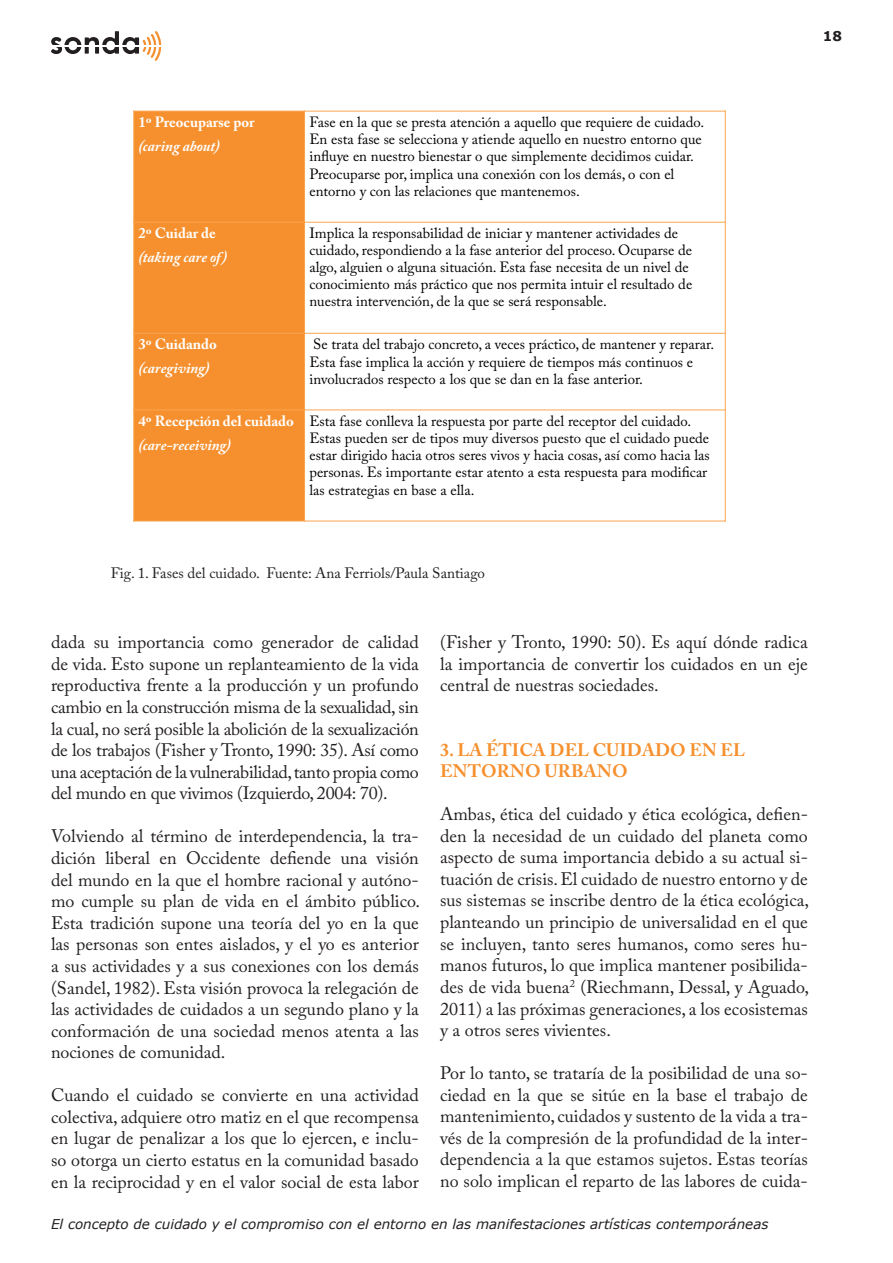
<style>
.page{position:relative;width:893px;height:1263px;background:#fff}
.page>*{position:absolute;margin:0;border:0;box-sizing:border-box;transform-origin:0 0}
.t1{font:18px/21.6px "Adobe Caslon Pro";color:#231f20;text-align:justify}
.t2{font:700 18px/21.6px "Adobe Caslon Pro";color:#f6902e}
.t3{font:15px "Adobe Caslon Pro";color:#231f20}
.t4{font:14.7px/17.2px "Adobe Caslon Pro";color:#000001}
.t5{font:700 14.7px "Adobe Caslon Pro";color:#fff}
.t6{font:italic 700 14.7px "Adobe Caslon Pro";color:#fff}
.t7{font:italic 13.5px "Verdana";color:#231f20}
.t8{font:700 13.5px "Verdana";color:#231f20}
</style>
<div class="page">
<svg style="left:51px;top:31px;width:111px;height:30px"></svg>
<hr style="left:52px;top:45px;width:110px;height:2px;background:#fff">
<div style="left:134px;top:111px;width:171px;height:111px;background:#f6902e"></div>
<div style="left:134px;top:222px;width:171px;height:111px;background:#f6902e"></div>
<div style="left:134px;top:333px;width:171px;height:77px;background:#f6902e"></div>
<div style="left:134px;top:410px;width:171px;height:111px;background:#f6902e"></div>
<hr style="left:304px;top:110px;width:1px;height:112px;background:#f9a650">
<hr style="left:304px;top:222px;width:1px;height:111px;background:#f9a650">
<hr style="left:304px;top:333px;width:1px;height:189px;background:#f9a650">
<hr style="left:133px;top:222px;width:172px;height:1px;background:#f9a650">
<hr style="left:305px;top:222px;width:421px;height:1px;background:#f9a650">
<hr style="left:133px;top:333px;width:172px;height:1px;background:#f9a650">
<hr style="left:305px;top:333px;width:421px;height:1px;background:#f9a650">
<hr style="left:133px;top:409px;width:172px;height:1px;background:#f9a650">
<hr style="left:305px;top:409px;width:421px;height:1px;background:#f9a650">
<hr style="left:133px;top:110px;width:1px;height:112px;background:#f9a650">
<hr style="left:133px;top:222px;width:1px;height:111px;background:#f9a650">
<hr style="left:133px;top:333px;width:1px;height:189px;background:#f9a650">
<hr style="left:725px;top:110px;width:1px;height:112px;background:#f9a650">
<hr style="left:725px;top:222px;width:1px;height:111px;background:#f9a650">
<hr style="left:725px;top:333px;width:1px;height:189px;background:#f9a650">
<hr style="left:133px;top:111px;width:172px;height:1px;background:#f9a650">
<hr style="left:305px;top:111px;width:421px;height:1px;background:#f9a650">
<hr style="left:133px;top:520px;width:172px;height:1px;background:#f9a650">
<hr style="left:305px;top:520px;width:421px;height:1px;background:#f9a650">
<p class="t8" style="left:823px;top:28px;width:21px">18</p>
<p class="t5" style="left:139px;top:113px;width:118px">1º Preocuparse por</p>
<p class="t6" style="left:139px;top:138px;width:83px">(caring about)</p>
<p class="t4" style="left:309px;top:113px;width:396px">Fase en la que se presta atención a aquello que requiere de cuidado.<br>En esta fase se selecciona y atiende aquello en nuestro entorno que influye en nuestro bienestar o que simplemente decidimos cuidar.<br>Preocuparse por, implica una conexión con los demás, o con el entorno y con las relaciones que mantenemos.</p>
<p class="t5" style="left:139px;top:224px;width:79px">2º Cuidar de</p>
<p class="t6" style="left:139px;top:248px;width:90px">(taking care of )</p>
<p class="t4" style="left:309px;top:224px;width:384px">Implica la responsabilidad de iniciar y mantener actividades de cuidado, respondiendo a la fase anterior del proceso. Ocuparse de algo, alguien o alguna situación. Esta fase necesita de un nivel de conocimiento más práctico que nos permita intuir el resultado de nuestra intervención, de la que se será responsable.</p>
<p class="t5" style="left:139px;top:336px;width:80px">3º Cuidando</p>
<p class="t6" style="left:139px;top:359px;width:73px">(caregiving)</p>
<p class="t4" style="left:309px;top:336px;width:406px">Se trata del trabajo concreto, a veces práctico, de mantener y reparar.<br>Esta fase implica la acción y requiere de tiempos más continuos e involucrados respecto a los que se dan en la fase anterior.</p>
<p class="t5" style="left:139px;top:412px;width:157px">4º Recepción del cuidado</p>
<p class="t6" style="left:139px;top:437px;width:94px">(care-receiving)</p>
<p class="t4" style="left:309px;top:412px;width:402px">Esta fase conlleva la respuesta por parte del receptor del cuidado.<br>Estas pueden ser de tipos muy diversos puesto que el cuidado puede estar dirigido hacia otros seres vivos y hacia cosas, así como hacia las personas. Es importante estar atento a esta respuesta para modificar las estrategias en base a ella.</p>
<p class="t3" style="left:111px;top:564px;width:376px">Fig. 1. Fases del cuidado. Fuente: Ana Ferriols/Paula Santiago</p>
<p class="t1" style="left:51px;top:631px;width:369px">dada su importancia como generador de calidad de vida. Esto supone un replanteamiento de la vida reproductiva frente a la producción y un profundo cambio en la construcción misma de la sexualidad, sin la cual, no será posible la abolición de la sexualización de los trabajos (Fisher y Tronto, 1990: 35). Así como una aceptación de la vulnerabilidad, tanto propia como del mundo en que vivimos (Izquierdo, 2004: 70).</p>
<p class="t1" style="left:51px;top:825px;width:371px">Volviendo al término de interdependencia, la tra&shy;dición liberal en Occidente defiende una visión del mundo en la que el hombre racional y autóno&shy;mo cumple su plan de vida en el ámbito público.<br>Esta tradición supone una teoría del yo en la que las personas son entes aislados, y el yo es anterior a sus actividades y a sus conexiones con los demás (Sandel, 1982). Esta visión provoca la relegación de las actividades de cuidados a un segundo plano y la conformación de una sociedad menos atenta a las nociones de comunidad.</p>
<p class="t1" style="left:51px;top:1084px;width:369px">Cuando el cuidado se convierte en una actividad colectiva, adquiere otro matiz en el que recompensa en lugar de penalizar a los que lo ejercen, e inclu&shy;so otorga un cierto estatus en la comunidad basado en la reciprocidad y en el valor social de esta labor</p>
<p class="t1" style="left:440px;top:631px;width:369px">(Fisher y Tronto, 1990: 50). Es aquí dónde radica la importancia de convertir los cuidados en un eje central de nuestras sociedades.</p>
<p class="t2" style="left:440px;top:738px;width:306px">3. LA ÉTICA DEL CUIDADO EN EL<br>ENTORNO URBANO</p>
<p class="t1" style="left:440px;top:803px;width:371px">Ambas, ética del cuidado y ética ecológica, defien&shy;den la necesidad de un cuidado del planeta como aspecto de suma importancia debido a su actual si&shy;tuación de crisis. El cuidado de nuestro entorno y de sus sistemas se inscribe dentro de la ética ecológica, planteando un principio de universalidad en el que se incluyen, tanto seres humanos, como seres hu&shy;manos futuros, lo que implica mantener posibilida&shy;des de vida buena<sup>2</sup> (Riechmann, Dessal, y Aguado, 2011) a las próximas generaciones, a los ecosistemas y a otros seres vivientes.</p>
<p class="t1" style="left:440px;top:1062px;width:369px">Por lo tanto, se trataría de la posibilidad de una so&shy;ciedad en la que se sitúe en la base el trabajo de mantenimiento, cuidados y sustento de la vida a tra&shy;vés de la compresión de la profundidad de la inter&shy;dependencia a la que estamos sujetos. Estas teorías no solo implican el reparto de las labores de cuida-</p>
<p class="t7" style="left:51px;top:1216px;width:719px">El concepto de cuidado y el compromiso con el entorno en las manifestaciones artísticas contemporáneas</p>
</div>
